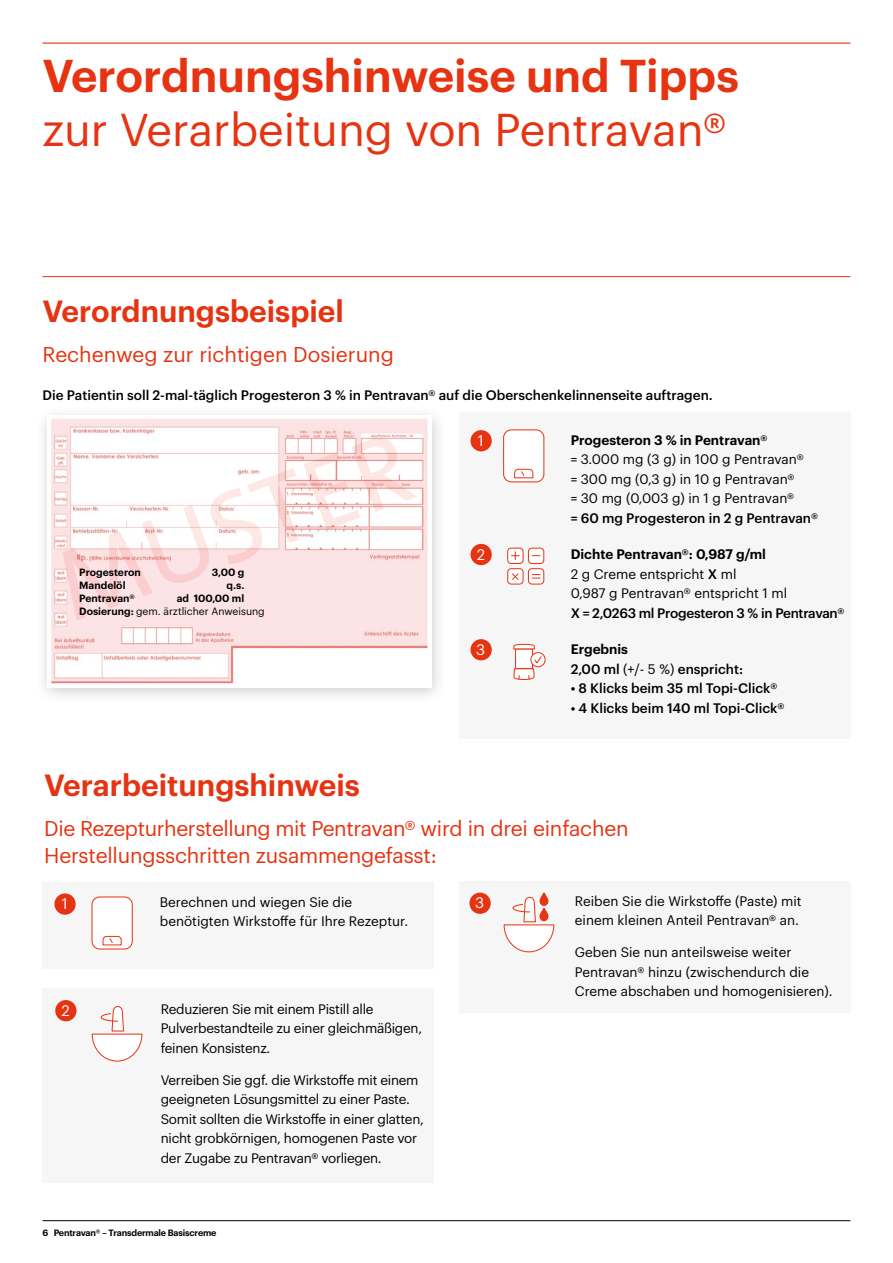
<style>
.page{position:relative;width:893px;height:1263px;background:#fff}
.page>*{position:absolute;margin:0;border:0;box-sizing:border-box;transform-origin:0 0}
.t1{font:45px "Graphik";color:#e63312}
.t2{font:600 45px "Graphik";color:#e63312}
.t3{font:600 30px "Graphik";color:#e63312}
.t4{font:21px/27px "Graphik";letter-spacing:-.01em;color:#e63312}
.t5{font:15px "Graphik";color:#fff}
.t6{font:13.5px/19.5px "Graphik";letter-spacing:-.015em;color:#000}
.t7{font:500 13.5px/19.5px "Graphik";color:#000}
.t8{font:500 13.5px "Graphik";letter-spacing:-.02em;color:#000}
.t9{font:600 13.5px "Graphik";color:#000}
.t10{font:10.35px/12.1px "Graphik";color:#000}
.t11{font:600 10.35px "Graphik";color:#000}
.t12{font:600 9px "Graphik";letter-spacing:-.02em;color:#000}
.s1{font-weight:600}
.s2{font-weight:500}
.s3{font-weight:400}
</style>
<div class="page">
<hr style="left:43px;top:43px;width:807px;height:1px;background:#e63312">
<hr style="left:43px;top:1220px;width:807px;height:1px;background:#000">
<div style="left:43px;top:881px;width:391px;height:87px;background:#f6f6f6"></div>
<div style="left:54px;top:893px;width:22px;height:22px;background:#e63312;border-radius:50%"></div>
<svg style="left:91px;top:896px;width:42px;height:54px"></svg>
<hr style="left:43px;top:276px;width:807px;height:1px;background:#e63312">
<div style="left:459px;top:412px;width:391px;height:326px;background:#f6f6f6"></div>
<div style="left:35px;top:405px;width:413px;height:300px;background:#000;opacity:.2"></div>
<img style="left:47px;top:416px;width:384px;height:271px">
<svg style="left:63px;top:436px;width:355px;height:185px"></svg>
<div style="left:508px;top:548px;width:15px;height:15px;background:#fff;border-radius:4px"></div>
<div style="left:507px;top:548px;width:16px;height:16px;border:1px solid #e63312;border-radius:4px"></div>
<div style="left:508px;top:569px;width:15px;height:15px;background:#fff;border-radius:4px"></div>
<div style="left:507px;top:568px;width:16px;height:16px;border:1px solid #e63312;border-radius:4px"></div>
<div style="left:528px;top:548px;width:16px;height:15px;background:#fff;border-radius:4px"></div>
<div style="left:528px;top:548px;width:16px;height:16px;border:1px solid #e63312;border-radius:4px"></div>
<div style="left:528px;top:569px;width:16px;height:15px;background:#fff;border-radius:4px"></div>
<div style="left:528px;top:568px;width:16px;height:16px;border:1px solid #e63312;border-radius:4px"></div>
<svg style="left:511px;top:552px;width:8px;height:8px"></svg>
<svg style="left:512px;top:573px;width:7px;height:7px"></svg>
<svg style="left:532px;top:574px;width:8px;height:5px"></svg>
<svg style="left:513px;top:644px;width:22px;height:6px"></svg>
<div style="left:515px;top:649px;width:18px;height:20px;background:#fff;border:1px solid #e63312"></div>
<div style="left:530px;top:652px;width:15px;height:15px;border:1px solid #e63312;border-radius:50%"></div>
<svg style="left:514px;top:656px;width:28px;height:24px"></svg>
<svg style="left:503px;top:429px;width:42px;height:54px"></svg>
<div style="left:470px;top:430px;width:22px;height:21px;background:#e63312;border-radius:50%"></div>
<div style="left:470px;top:544px;width:22px;height:21px;background:#e63312;border-radius:50%"></div>
<div style="left:470px;top:639px;width:22px;height:21px;background:#e63312;border-radius:50%"></div>
<div style="left:459px;top:881px;width:391px;height:132px;background:#f6f6f6"></div>
<div style="left:469px;top:892px;width:22px;height:22px;background:#e63312;border-radius:50%"></div>
<svg style="left:503px;top:896px;width:52px;height:56px"></svg>
<div style="left:540px;top:908px;width:8px;height:13px;background:#e63312;border-radius:4px"></div>
<div style="left:540px;top:908px;width:8px;height:13px;border:1px solid #e63312;border-radius:4px"></div>
<div style="left:540px;top:893px;width:8px;height:12px;background:#e63312;border-radius:4px"></div>
<div style="left:540px;top:892px;width:8px;height:14px;border:1px solid #e63312;border-radius:4px"></div>
<div style="left:43px;top:988px;width:391px;height:194px;background:#f6f6f6"></div>
<div style="left:55px;top:1000px;width:22px;height:21px;background:#e63312;border-radius:50%"></div>
<svg style="left:91px;top:1006px;width:52px;height:56px"></svg>
<h1 class="t2" style="left:43px;top:41px;width:698px">Verordnungshinweise und Tipps</h1>
<h1 class="t1" style="left:43px;top:96px;width:685px">zur Verarbeitung von Pentravan®</h1>
<h2 class="t3" style="left:43px;top:288px;width:303px">Verordnungsbeispiel</h2>
<h3 class="t4" style="left:43px;top:339px;width:353px">Rechenweg zur richtigen Dosierung</h3>
<p class="t7" style="left:43px;top:384px;width:672px">Die Patientin soll 2-mal-täglich Progesteron 3 % in Pentravan® auf die Oberschenkelinnenseite auftragen.</p>
<p class="t11" style="left:79px;top:564px;width:63px">Progesteron</p>
<p class="t11" style="left:212px;top:564px;width:34px">3,00 g</p>
<p class="t11" style="left:79px;top:577px;width:48px">Mandelöl</p>
<p class="t11" style="left:227px;top:577px;width:19px">q.s.</p>
<p class="t11" style="left:79px;top:591px;width:57px">Pentravan®</p>
<p class="t10" style="left:79px;top:592px;width:187px;text-indent:97px"><span class="s1">ad 100,00 ml<br>Dosierung:</span> gem. ärztlicher Anweisung</p>
<p class="t5" style="left:478px;top:429px;width:7px">1</p>
<p class="t5" style="left:477px;top:543px;width:10px">2</p>
<p class="t5" style="left:476px;top:638px;width:11px">3</p>
<p class="t9" style="left:571px;top:430px;width:198px">Progesteron 3 % in Pentravan®</p>
<p class="t6" style="left:571px;top:449px;width:235px">= 3.000 mg (3 g) in 100 g Pentravan® = 300 mg (0,3 g) in 10 g Pentravan® = 30 mg (0,003 g) in 1 g Pentravan®</p>
<p class="t7" style="left:571px;top:507px;width:249px">= 60 mg Progesteron in 2 g Pentravan®</p>
<p class="t6" style="left:571px;top:544px;width:218px"><span class="s1">Dichte Pentravan®: 0,987 g/ml<br></span>2 g Creme entspricht <span class="s2">X</span> ml<br>0,987 g Pentravan® entspricht 1 ml</p>
<p class="t8" style="left:571px;top:603px;width:275px">X = 2,0263 ml Progesteron 3 % in Pentravan®</p>
<p class="t7" style="left:571px;top:639px;width:174px"><span class="s1">Ergebnis<br></span>2,00 ml <span class="s3">(+/- 5 %)</span> enspricht:</p>
<p class="t7" style="left:571px;top:678px;width:208px">• 8 Klicks beim 35 ml Topi-Click®</p>
<p class="t7" style="left:571px;top:697px;width:215px">• 4 Klicks beim 140 ml Topi-Click®</p>
<h2 class="t3" style="left:44px;top:762px;width:317px">Verarbeitungshinweis</h2>
<h3 class="t4" style="left:44px;top:813px;width:586px">Die Rezepturherstellung mit Pentravan® wird in drei einfachen<br>Herstellungsschritten zusammengefasst:</h3>
<p class="t6" style="left:160px;top:891px;width:250px">Berechnen und wiegen Sie die benötigten Wirkstoffe für Ihre Rezeptur.</p>
<p class="t6" style="left:575px;top:890px;width:228px">Reiben Sie die Wirkstoffe (Paste) mit einem kleinen Anteil Pentravan® an.</p>
<p class="t6" style="left:575px;top:941px;width:259px">Geben Sie nun anteilsweise weiter<br>Pentravan® hinzu (zwischendurch die<br>Creme abschaben und homogenisieren).</p>
<p class="t5" style="left:475px;top:892px;width:11px">3</p>
<p class="t5" style="left:62px;top:892px;width:7px">1</p>
<p class="t5" style="left:61px;top:999px;width:10px">2</p>
<p class="t6" style="left:161px;top:998px;width:263px">Reduzieren Sie mit einem Pistill alle<br>Pulverbestandteile zu einer gleichmäßigen, feinen Konsistenz.</p>
<p class="t6" style="left:161px;top:1069px;width:265px">Verreiben Sie ggf. die Wirkstoffe mit einem geeigneten Lösungsmittel zu einer Paste.<br>Somit sollten die Wirkstoffe in einer glatten, nicht grobkörnigen, homogenen Paste vor der Zugabe zu Pentravan® vorliegen.</p>
<p class="t12" style="left:43px;top:1226px;width:176px">6 Pentravan® – Transdermale Basiscreme</p>
</div>
